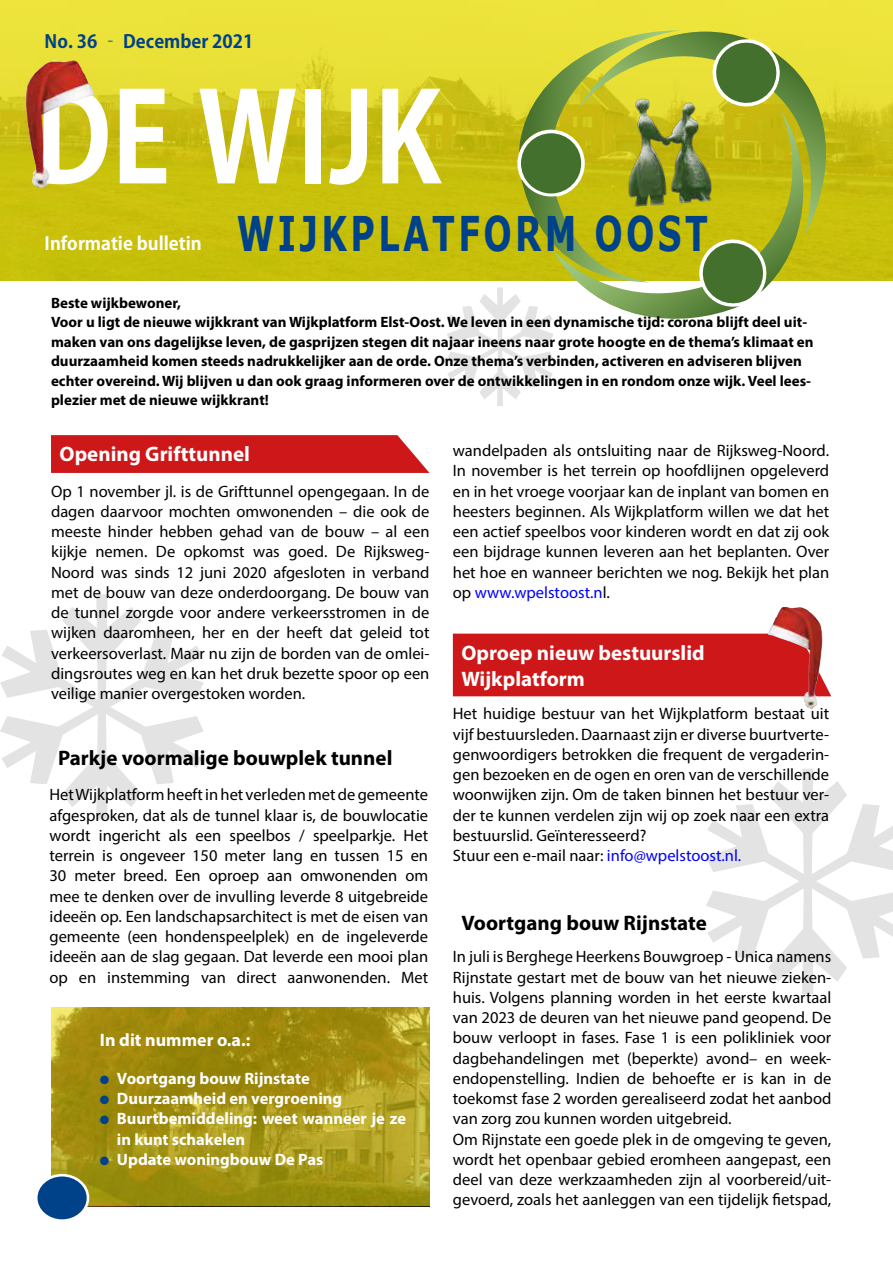
<style>
.page{position:relative;width:893px;height:1263px;background:#fff}
.page>*{position:absolute;margin:0;border:0;box-sizing:border-box;transform-origin:0 0}
.t1{font:700 123.15px "Adobe Gothic Std";color:#fff;scale:.88 1}
.t2{font:700 47.7px "Verdana";letter-spacing:.1em;color:#004289;scale:.7 1}
.t3{font:700 21px/25.2px "Myriad Pro";color:#fff}
.t4{font:700 21px "Myriad Pro";color:#000}
.t5{font:700 18px "Adobe Gothic Std";color:#004289}
.t6{font:700 18px "Adobe Gothic Std";color:#fff}
.t7{font:700 18px "Myriad Pro";color:#fff}
.t8{font:16.5px/20.2px "Myriad Pro";color:#000;text-align:justify}
.t9{font:700 16.5px/20.2px "Myriad Pro";color:#fff}
.t10{font:700 15px/19.5px "Myriad Pro";color:#000}
.s1{color:#004289}
.s2{color:#00f}
</style>
<div class="page">
<svg style="left:0;top:0;width:893px;height:281px;background:#d6cd1f"></svg>
<svg style="left:679px;top:236px;width:138px;height:83px"></svg>
<svg style="left:679px;top:32px;width:164px;height:204px;background:#acb12a"></svg>
<svg style="left:51px;top:1008px;width:378px;height:198px;background:#a49215"></svg>
<div style="left:36px;top:1175px;width:52px;height:46px;background:#004289;border-radius:50%"></div>
<div style="left:35px;top:1174px;width:54px;height:48px;border:3px solid #fff;border-radius:50%"></div>
<div style="left:453px;top:634px;width:378px;height:62px;background:#cd1719"></div>
<img style="left:768px;top:607px;width:55px;height:102px">
<svg style="left:446px;top:30px;width:233px;height:376px"></svg>
<svg style="left:0;top:594px;width:204px;height:226px"></svg>
<svg style="left:706px;top:769px;width:187px;height:225px"></svg>
<svg style="left:51px;top:435px;width:378px;height:38px;background:#cf2123"></svg>
<img style="left:25px;top:61px;width:69px;height:127px">
<p class="t5" style="left:45px;top:31px;width:210px">No. 36 – December 2021</p>
<h1 class="t1" style="left:35px;top:64px;width:463px">DE WIJK</h1>
<h2 class="t2" style="left:237px;top:200px;width:674px">WIJKPLATFORM OOST</h2>
<p class="t6" style="left:45px;top:233px;width:159px">Informatie bulletin</p>
<p class="t10" style="left:51px;top:293px;width:764px">Beste wijkbewoner,<br>Voor u ligt de nieuwe wijkkrant van Wijkplatform Elst-Oost. We leven in een dynamische tijd: corona blijft deel uit&shy;maken van ons dagelijkse leven, de gasprijzen stegen dit najaar ineens naar grote hoogte en de thema’s klimaat en duurzaamheid komen steeds nadrukkelijker aan de orde. Onze thema’s verbinden, activeren en adviseren blijven echter overeind. Wij blijven u dan ook graag informeren over de ontwikkelingen in en rondom onze wijk. Veel lees&shy;plezier met de nieuwe wijkkrant!</p>
<p class="t3" style="left:60px;top:441px;width:192px">Opening Grifttunnel</p>
<p class="t8" style="left:51px;top:481px;width:380px">Op 1 november jl. is de Grifttunnel opengegaan. In de dagen daarvoor mochten omwonenden – die ook de meeste hinder hebben gehad van de bouw – al een kijkje nemen. De opkomst was goed. De Rijksweg-Noord was sinds 12 juni 2020 afgesloten in verband met de bouw van deze onderdoorgang. De bouw van de tunnel zorgde voor andere verkeersstromen in de wijken daaromheen, her en der heeft dat geleid tot verkeersoverlast. Maar nu zijn de borden van de omlei&shy;dingsroutes weg en kan het druk bezette spoor op een veilige manier overgestoken worden.</p>
<p class="t4" style="left:58px;top:744px;width:336px">Parkje voormalige bouwplek tunnel</p>
<p class="t8" style="left:50px;top:784px;width:380px">Het Wijkplatform heeft in het verleden met de gemeente afgesproken, dat als de tunnel klaar is, de bouwlocatie wordt ingericht als een speelbos / speelparkje. Het terrein is ongeveer 150 meter lang en tussen 15 en 30 meter breed. Een oproep aan omwonenden om mee te denken over de invulling leverde 8 uitgebreide ideeën op. Een landschapsarchitect is met de eisen van gemeente (een hondenspeelplek) en de ingeleverde ideeën aan de slag gegaan. Dat leverde een mooi plan op en instemming van direct aanwonenden. Met</p>
<p class="t7" style="left:100px;top:1028px;width:152px">In dit nummer o.a.:</p>
<p class="t9" style="left:100px;top:1068px;width:211px"><span class="s1">●</span> Voortgang bouw Rijnstate</p>
<p class="t9" style="left:100px;top:1088px;width:244px"><span class="s1">●</span> Duurzaamheid en vergroening</p>
<p class="t9" style="left:117px;top:1108px;width:291px;text-indent:-17px"><span class="s1">●</span> Buurtbemiddeling: weet wanneer je ze in kunt schakelen</p>
<p class="t9" style="left:100px;top:1149px;width:225px"><span class="s1">●</span> Update woningbouw De Pas</p>
<p class="t8" style="left:453px;top:440px;width:378px">wandelpaden als ontsluiting naar de Rijksweg-Noord.<br>In november is het terrein op hoofdlijnen opgeleverd en in het vroege voorjaar kan de inplant van bomen en heesters beginnen. Als Wijkplatform willen we dat het een actief speelbos voor kinderen wordt en dat zij ook een bijdrage kunnen leveren aan het beplanten. Over het hoe en wanneer berichten we nog. Bekijk het plan op <span class="s2">www.wpelstoost.n</span>l.</p>
<p class="t3" style="left:461px;top:640px;width:245px">Oproep nieuw bestuurslid<br>Wijkplatform</p>
<p class="t8" style="left:453px;top:703px;width:378px;text-align:left">Het huidige bestuur van het Wijkplatform bestaat uit vijf bestuursleden. Daarnaast zijn er diverse buurtverte&shy;genwoordigers betrokken die frequent de vergaderin&shy;gen bezoeken en de ogen en oren van de verschillende woonwijken zijn. Om de taken binnen het bestuur ver&shy;der te kunnen verdelen zijn wij op zoek naar een extra bestuurslid. Geïnteresseerd?<br>Stuur een e-mail naar: <span class="s2">info@wpelstoost.nl.</span></p>
<p class="t4" style="left:461px;top:909px;width:247px">Voortgang bouw Rijnstate</p>
<p class="t8" style="left:453px;top:946px;width:380px;text-align:left">In juli is Berghege Heerkens Bouwgroep - Unica namens Rijnstate gestart met de bouw van het nieuwe zieken&shy;huis. Volgens planning worden in het eerste kwartaal van 2023 de deuren van het nieuwe pand geopend. De bouw verloopt in fases. Fase 1 is een polikliniek voor dagbehandelingen met (beperkte) avond– en week&shy;endopenstelling. Indien de behoefte er is kan in de toekomst fase 2 worden gerealiseerd zodat het aanbod van zorg zou kunnen worden uitgebreid.<br>Om Rijnstate een goede plek in de omgeving te geven, wordt het openbaar gebied eromheen aangepast, een deel van deze werkzaamheden zijn al voorbereid/uit&shy;gevoerd, zoals het aanleggen van een tijdelijk fietspad,</p>
</div>
